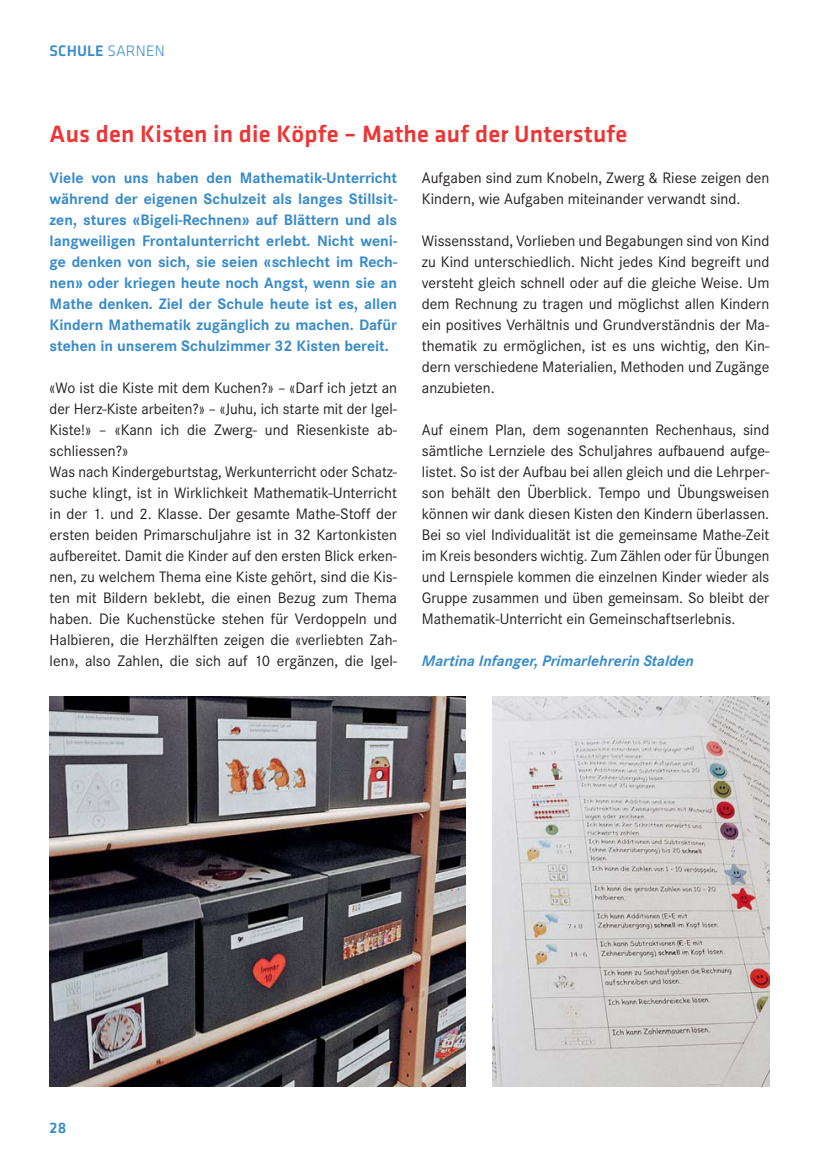
<style>
.page{position:relative;width:819px;height:1166px;background:#fff}
.page>*{position:absolute;margin:0;border:0;box-sizing:border-box;transform-origin:0 0}
.t1{font:500 24.5px "Klavika";letter-spacing:.01em;color:#ee3435}
.t2{font:15.75px/21px "Corporate S";color:#231f20}
.t3{font:700 15.75px/21px "Corporate S";color:#378bca;text-align:justify}
.t4{font:italic 700 15.75px "Corporate S";color:#378bca}
.t5{font:500 15.75px "Klavika";letter-spacing:.01em;color:#378bca}
.s1{font-weight:300}
</style>
<div class="page">
<img style="left:50px;top:696px;width:415px;height:390px">
<img style="left:492px;top:696px;width:277px;height:390px">
<p class="t5" style="left:50px;top:45px;width:117px">SCHULE <span class="s1">SARNEN</span></p>
<h1 class="t1" style="left:50px;top:125px;width:579px">Aus den Kisten in die Köpfe – Mathe auf der Unterstufe</h1>
<p class="t3" style="left:50px;top:169px;width:349px">Viele von uns haben den Mathematik-Unterricht während der eigenen Schulzeit als langes Stillsit&shy;zen, stures «Bigeli-Rechnen» auf Blättern und als langweiligen Frontalunterricht erlebt. Nicht weni&shy;ge denken von sich, sie seien «schlecht im Rech&shy;nen» oder kriegen heute noch Angst, wenn sie an Mathe denken. Ziel der Schule heute ist es, allen Kindern Mathematik zugänglich zu machen. Dafür stehen in unserem Schulzimmer 32 Kisten bereit.</p>
<p class="t2" style="left:50px;top:379px;width:349px">«Wo ist die Kiste mit dem Kuchen?» – «Darf ich jetzt an der Herz-Kiste arbeiten?» – «Juhu, ich starte mit der Igel-Kiste!» – «Kann ich die Zwerg- und Riesenkiste ab&shy;schliessen?»<br>Was nach Kindergeburtstag, Werkunterricht oder Schatz&shy;suche klingt, ist in Wirklichkeit Mathematik-Unterricht in der 1. und 2. Klasse. Der gesamte Mathe-Stoff der ersten beiden Primarschuljahre ist in 32 Kartonkisten aufbereitet. Damit die Kinder auf den ersten Blick erken&shy;nen, zu welchem Thema eine Kiste gehört, sind die Kis&shy;ten mit Bildern beklebt, die einen Bezug zum Thema haben. Die Kuchenstücke stehen für Verdoppeln und Halbieren, die Herzhälften zeigen die «verliebten Zah&shy;len», also Zahlen, die sich auf 10 ergänzen, die Igel-</p>
<p class="t2" style="left:422px;top:169px;width:349px">Aufgaben sind zum Knobeln, Zwerg &amp; Riese zeigen den<br>Kindern, wie Aufgaben miteinander verwandt sind.</p>
<p class="t2" style="left:422px;top:232px;width:349px;text-align:justify">Wissensstand, Vorlieben und Begabungen sind von Kind zu Kind unterschiedlich. Nicht jedes Kind begreift und versteht gleich schnell oder auf die gleiche Weise. Um dem Rechnung zu tragen und möglichst allen Kindern ein positives Verhältnis und Grundverständnis der Ma&shy;thematik zu ermöglichen, ist es uns wichtig, den Kin&shy;dern verschiedene Materialien, Methoden und Zugänge anzubieten.</p>
<p class="t2" style="left:422px;top:421px;width:349px;text-align:justify">Auf einem Plan, dem sogenannten Rechenhaus, sind sämtliche Lernziele des Schuljahres aufbauend aufge&shy;listet. So ist der Aufbau bei allen gleich und die Lehrper&shy;son behält den Überblick. Tempo und Übungsweisen können wir dank diesen Kisten den Kindern überlassen.<br>Bei so viel Individualität ist die gemeinsame Mathe-Zeit im Kreis besonders wichtig. Zum Zählen oder für Übungen und Lernspiele kommen die einzelnen Kinder wieder als Gruppe zusammen und üben gemeinsam. So bleibt der Mathematik-Unterricht ein Gemeinschaftserlebnis.</p>
<p class="t4" style="left:422px;top:655px;width:273px">Martina Infanger, Primarlehrerin Stalden</p>
<p class="t5" style="left:50px;top:1122px;width:18px">28</p>
</div>
